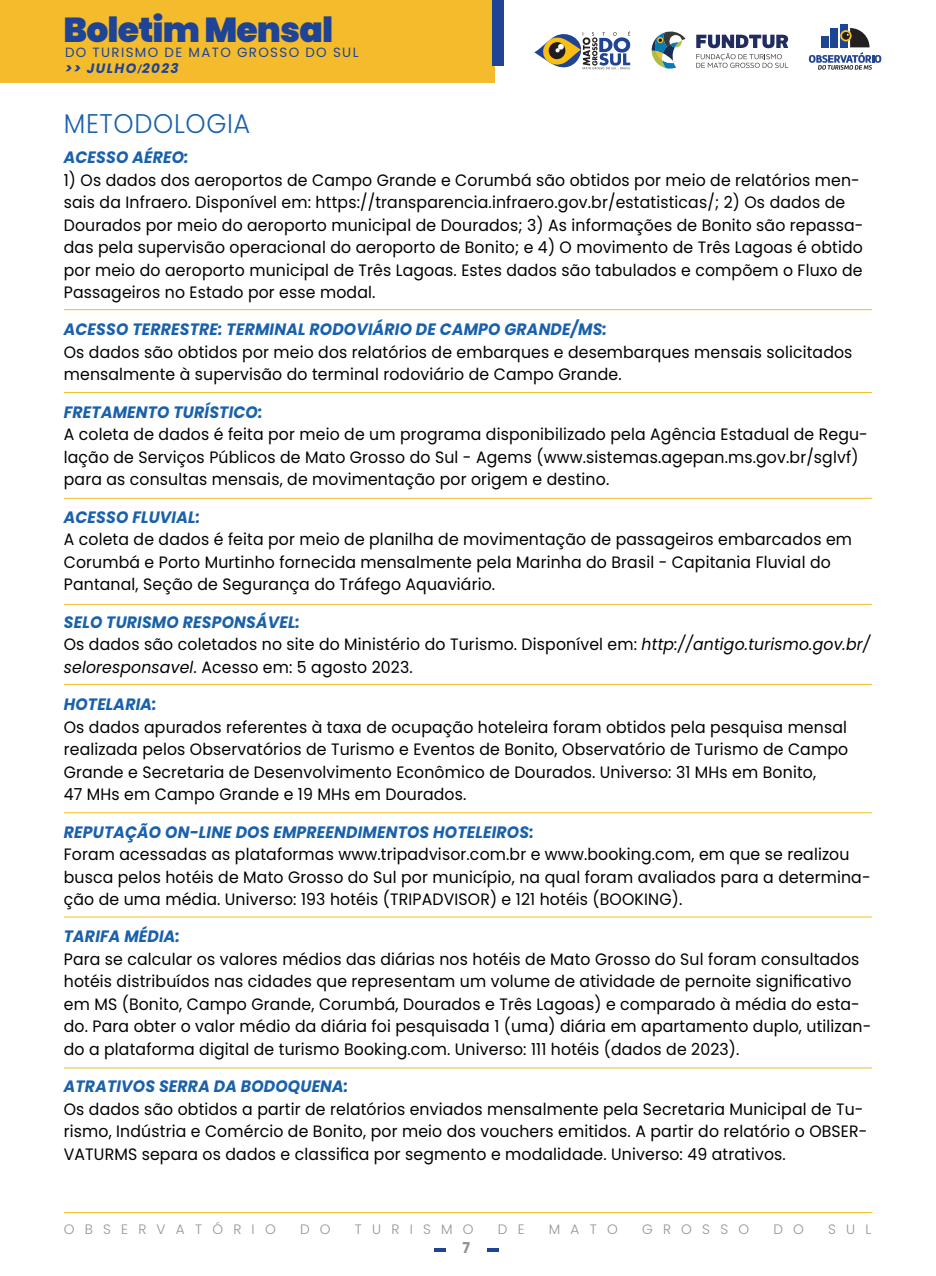
<style>
.page{position:relative;width:936px;height:1276px;background:#fff}
.page>*{position:absolute;margin:0;border:0;box-sizing:border-box;transform-origin:0 0}
.t1{font:900 34.65px "Poppins";letter-spacing:-.025em;color:#1f4395}
.t2{font:300 27px "Poppins";letter-spacing:.025em;color:#1961ac;scale:.95 1}
.t3{font:16.5px/22.5px "Poppins";letter-spacing:.01em;color:#000;scale:.95 1}
.t4{font:italic 700 16.5px "Poppins";letter-spacing:.01em;color:#1961ac;scale:.95 1}
.t5{font:700 15px "Poppins";color:#929292;scale:.95 1}
.t6{font:300 13.65px "Poppins";letter-spacing:.75em;color:#939598}
.t7{font:italic 700 13.5px "Poppins";letter-spacing:.1em;color:#1f4395}
.t8{font:13.35px "Poppins";letter-spacing:.1em;color:#1f4395}
.s1{font-size:7.8px}
.s2{font-weight:700;font-style:italic;color:#1961ac}
.s3{font-style:italic}
</style>
<div class="page">
<div style="left:0;top:0;width:494px;height:82px;background:#f4bc2c"></div>
<div style="left:492px;top:0;width:12px;height:65px;background:#1f4395"></div>
<svg style="left:534px;top:31px;width:96px;height:39px"></svg>
<div style="left:840px;top:24px;width:8px;height:23px;background:#1e4591"></div>
<svg style="left:808px;top:28px;width:73px;height:42px"></svg>
<svg style="left:696px;top:35px;width:92px;height:33px"></svg>
<svg style="left:651px;top:31px;width:34px;height:38px"></svg>
<hr style="left:64px;top:1212px;width:808px;height:1px;background:#f4bc2c">
<svg style="left:487px;top:1248px;width:11px;height:3px"></svg>
<svg style="left:434px;top:1248px;width:12px;height:3px"></svg>
<hr style="left:64px;top:309px;width:808px;height:1px;background:#f5bc2b">
<hr style="left:64px;top:498px;width:808px;height:1px;background:#f5bc2b">
<hr style="left:64px;top:604px;width:808px;height:1px;background:#f5bc2b">
<hr style="left:64px;top:392px;width:808px;height:1px;background:#f5bc2b">
<hr style="left:64px;top:684px;width:808px;height:1px;background:#f5bc2b">
<hr style="left:64px;top:916px;width:808px;height:1px;background:#f5bc2b">
<hr style="left:64px;top:812px;width:808px;height:1px;background:#f5bc2b">
<hr style="left:64px;top:1067px;width:808px;height:1px;background:#f5bc2b">
<h1 class="t1" style="left:64px;top:10px;width:271px">BoletimMensal</h1>
<p class="t8" style="left:65px;top:45px;width:295px">DO TURISMO DE MATO GROSSO DO SUL</p>
<p class="t7" style="left:65px;top:61px;width:115px">&gt;&gt; JULHO<span class="s1">/</span>2023</p>
<h2 class="t2" style="left:64px;top:107px;width:198px">METODOLOGIA</h2>
<p class="t4" style="left:64px;top:148px;width:133px">ACESSO AÉREO:</p>
<p class="t3" style="left:64px;top:168px;width:843px">1) Os dados dos aeroportos de Campo Grande e Corumbá são obtidos por meio de relatórios men&shy;sais da Infraero. Disponível em: https://transparencia.infraero.gov.br/estatisticas/; 2) Os dados de Dourados por meio do aeroporto municipal de Dourados; 3) As informações de Bonito são repassa&shy;das pela supervisão operacional do aeroporto de Bonito; e 4) O movimento de Três Lagoas é obtido por meio do aeroporto municipal de Três Lagoas. Estes dados são tabulados e compõem o Fluxo de Passageiros no Estado por esse modal.</p>
<p class="t4" style="left:64px;top:320px;width:573px">ACESSO TERRESTRE: TERMINAL RODOVIÁRIO DE CAMPO GRANDE/MS:</p>
<p class="t3" style="left:64px;top:341px;width:831px">Os dados são obtidos por meio dos relatórios de embarques e desembarques mensais solicitados mensalmente à supervisão do terminal rodoviário de Campo Grande.</p>
<p class="t4" style="left:64px;top:402px;width:211px">FRETAMENTO TURÍSTICO:</p>
<p class="t3" style="left:64px;top:423px;width:847px">A coleta de dados é feita por meio de um programa disponibilizado pela Agência Estadual de Regu&shy;lação de Serviços Públicos de Mato Grosso do Sul - Agems (www.sistemas.agepan.ms.gov.br/sglvf) para as consultas mensais, de movimentação por origem e destino.</p>
<p class="t4" style="left:64px;top:507px;width:145px">ACESSO FLUVIAL:</p>
<p class="t3" style="left:64px;top:528px;width:831px">A coleta de dados é feita por meio de planilha de movimentação de passageiros embarcados em<br>Corumbá e Porto Murtinho fornecida mensalmente pela Marinha do Brasil - Capitania Fluvial do<br>Pantanal, Seção de Segurança do Tráfego Aquaviário.</p>
<p class="t3" style="left:64px;top:611px;width:850px"><span class="s2">SELO TURISMO RESPONSÁVEL:<br></span>Os dados são coletados no site do Ministério do Turismo. Disponível em: <span class="s3">http://antigo.turismo.gov.br/ seloresponsavel</span>. Acesso em: 5 agosto 2023.</p>
<p class="t4" style="left:64px;top:695px;width:99px">HOTELARIA:</p>
<p class="t3" style="left:64px;top:715px;width:827px">Os dados apurados referentes à taxa de ocupação hoteleira foram obtidos pela pesquisa mensal realizada pelos Observatórios de Turismo e Eventos de Bonito, Observatório de Turismo de Campo Grande e Secretaria de Desenvolvimento Econômico de Dourados. Universo: 31 MHs em Bonito,<br>47 MHs em Campo Grande e 19 MHs em Dourados.</p>
<p class="t4" style="left:64px;top:822px;width:496px">REPUTAÇÃO ON-LINE DOS EMPREENDIMENTOS HOTELEIROS:</p>
<p class="t3" style="left:64px;top:843px;width:850px">Foram acessadas as plataformas www.tripadvisor.com.br e www.booking.com, em que se realizou busca pelos hotéis de Mato Grosso do Sul por município, na qual foram avaliados para a determina&shy;ção de uma média. Universo: 193 hotéis (TRIPADVISOR) e 121 hotéis (BOOKING).</p>
<p class="t4" style="left:64px;top:927px;width:124px">TARIFA MÉDIA:</p>
<p class="t3" style="left:64px;top:948px;width:851px">Para se calcular os valores médios das diárias nos hotéis de Mato Grosso do Sul foram consultados hotéis distribuídos nas cidades que representam um volume de atividade de pernoite significativo em MS (Bonito, Campo Grande, Corumbá, Dourados e Três Lagoas) e comparado à média do esta&shy;do. Para obter o valor médio da diária foi pesquisada 1 (uma) diária em apartamento duplo, utilizan&shy;do a plataforma digital de turismo Booking.com. Universo: 111 hotéis (dados de 2023).</p>
<p class="t4" style="left:64px;top:1077px;width:301px">ATRATIVOS SERRA DA BODOQUENA:</p>
<p class="t3" style="left:64px;top:1098px;width:847px">Os dados são obtidos a partir de relatórios enviados mensalmente pela Secretaria Municipal de Tu&shy;rismo, Indústria e Comércio de Bonito, por meio dos vouchers emitidos. A partir do relatório o OBSER-<br>VATURMS separa os dados e classifica por segmento e modalidade. Universo: 49 atrativos.</p>
<p class="t6" style="left:64px;top:1220px;width:213px">OBSERVATÓRIO</p>
<p class="t6" style="left:300px;top:1220px;width:32px">D O</p>
<p class="t6" style="left:355px;top:1220px;width:120px">TURISMO</p>
<p class="t6" style="left:498px;top:1220px;width:28px">D E</p>
<p class="t6" style="left:549px;top:1220px;width:70px">MATO</p>
<p class="t6" style="left:642px;top:1220px;width:108px">GROSSO</p>
<p class="t6" style="left:773px;top:1220px;width:32px">D O</p>
<p class="t6" style="left:828px;top:1220px;width:45px">SUL</p>
<p class="t5" style="left:462px;top:1239px;width:10px">7</p>
</div>
